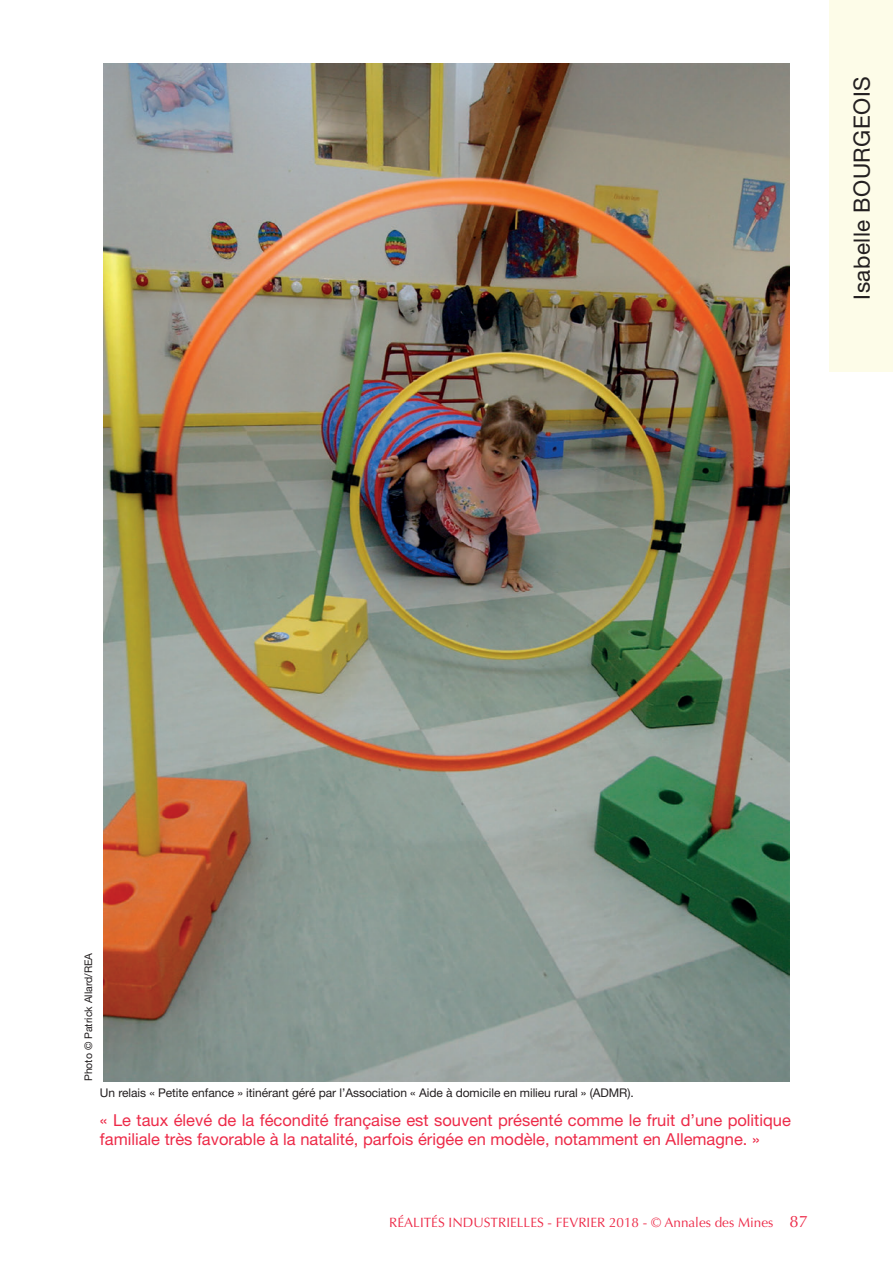
<style>
.page{position:relative;width:893px;height:1263px;background:#fff}
.page>*{position:absolute;margin:0;border:0;box-sizing:border-box;transform-origin:0 0}
.t1{font:22.5px "Helvetica Neue";letter-spacing:.02em;color:#231f20}
.légende{font:16.5px/19.8px "Helvetica Neue";color:#ed2a48}
.t2{font:13.5px "Optima";color:#ed2a48}
.légende-2{font:12px "Helvetica Neue";letter-spacing:-.005em;color:#231f20}
.légende-3{font:10.5px "Helvetica Neue";color:#231f20}
.s1{font-size:16.5px}
</style>
<div class="page">
<div style="left:829px;top:0;width:64px;height:371px;background:#fdfce8"></div>
<img style="left:103px;top:64px;width:687px;height:1017px">
<p class="t1" style="left:848px;top:300px;width:225px;rotate:-90deg">Isabelle BOURGEOIS</p>
<p class="légende-3" style="left:82px;top:1081px;width:130px;rotate:-90deg">Photo © Patrick Allard/REA</p>
<p class="légende-2" style="left:100px;top:1085px;width:535px">Un relais « Petite enfance » itinérant géré par l’Association « Aide à domicile en milieu rural » (ADMR).</p>
<p class="légende" style="left:100px;top:1109px;width:692px">« Le taux élevé de la fécondité française est souvent présenté comme le fruit d’une politique familiale très favorable à la natalité, parfois érigée en modèle, notamment en Allemagne. »</p>
<p class="t2" style="left:389px;top:1215px;width:420px">RÉALITÉS INDUSTRIELLES - FEVRIER 2018 - © Annales des Mines <span class="s1">87</span></p>
</div>
